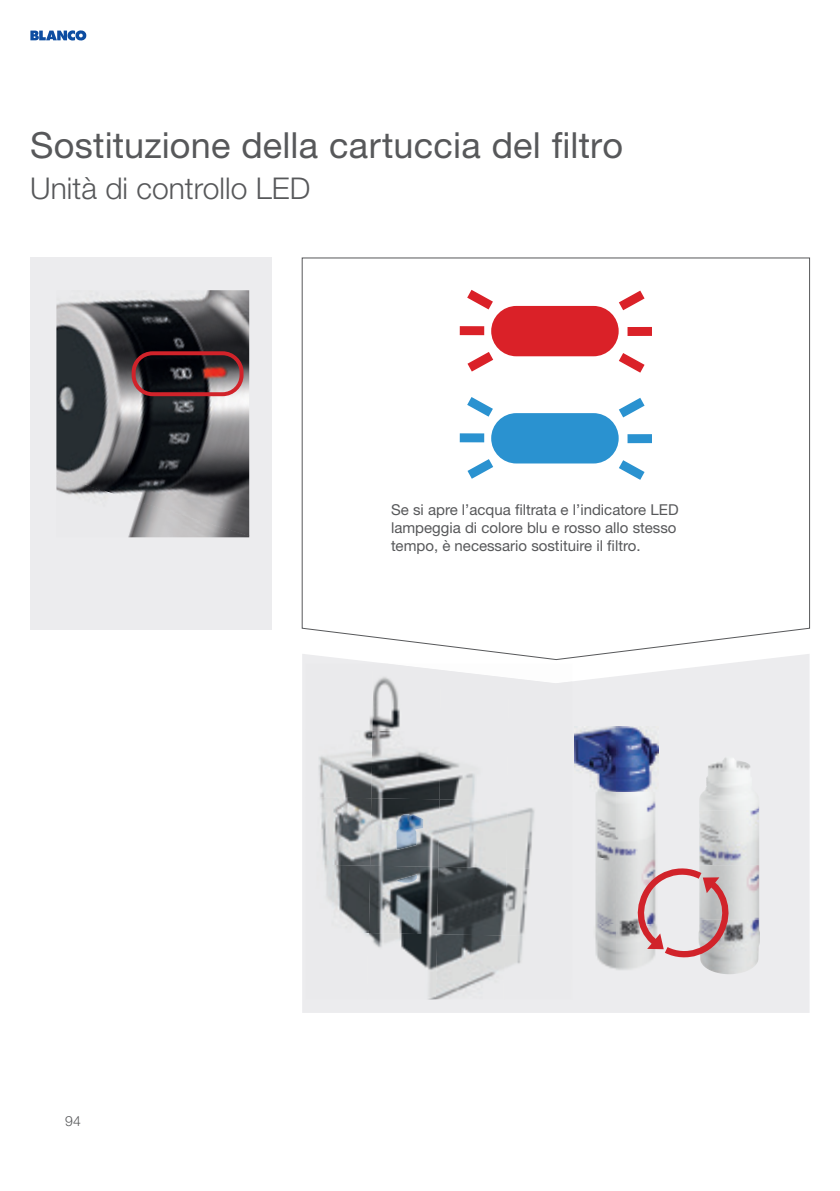
<style>
.page{position:relative;width:840px;height:1191px;background:#fff}
.page>*{position:absolute;margin:0;border:0;box-sizing:border-box;transform-origin:0 0}
.t1{font:36px "Helvetica Neue LTW1 G";letter-spacing:.005em;color:#57585a}
.t2{font:300 30px "Helvetica Neue LTW1 G";color:#57585a}
.t3{font:15px/18px "Helvetica Neue LTW1 G";color:#57585a}
.t4{font:300 14px "Helvetica Neue LTW1 G";color:#57585a}
</style>
<div class="page">
<div style="left:30px;top:257px;width:242px;height:373px;background:#ececee"></div>
<svg style="left:301px;top:257px;width:509px;height:403px"></svg>
<img style="left:56px;top:290px;width:193px;height:186px">
<img style="left:56px;top:476px;width:193px;height:61px">
<div style="left:132px;top:351px;width:111px;height:45px;border:4px solid #d1232a;border-radius:19px"></div>
<svg style="left:302px;top:654px;width:507px;height:359px;background:#ededef"></svg>
<img style="left:698px;top:756px;width:61px;height:218px">
<img style="left:574px;top:726px;width:84px;height:265px">
<svg style="left:627px;top:866px;width:111px;height:94px;background:#d3b7ba"></svg>
<img style="left:441px;top:663px;width:130px;height:15px">
<img style="left:305px;top:663px;width:136px;height:66px">
<img style="left:439px;top:670px;width:70px;height:128px">
<div style="left:507px;top:678px;width:64px;height:122px;background:#eaeaec"></div>
<img style="left:305px;top:729px;width:135px;height:69px">
<img style="left:305px;top:797px;width:66px;height:135px">
<img style="left:370px;top:798px;width:137px;height:67px">
<img style="left:505px;top:800px;width:66px;height:134px">
<img style="left:368px;top:865px;width:138px;height:69px">
<div style="left:305px;top:932px;width:64px;height:67px;background:#eaeaec"></div>
<img style="left:367px;top:933px;width:70px;height:66px">
<img style="left:435px;top:934px;width:136px;height:65px">
<img style="left:396px;top:814px;width:27px;height:36px">
<img style="left:397px;top:874px;width:19px;height:8px">
<svg style="left:30px;top:30px;width:56px;height:11px"></svg>
<h1 class="t1" style="left:30px;top:123px;width:594px">Sostituzione della cartuccia del filtro</h1>
<h2 class="t2" style="left:30px;top:169px;width:281px">Unità di controllo LED</h2>
<p class="t4" style="left:65px;top:1112px;width:17px">94</p>
<p class="t3" style="left:391px;top:501px;width:289px">Se si apre l’acqua filtrata e l’indicatore LED lampeggia di colore blu e rosso allo stesso tempo, è necessario sostituire il filtro.</p>
</div>
